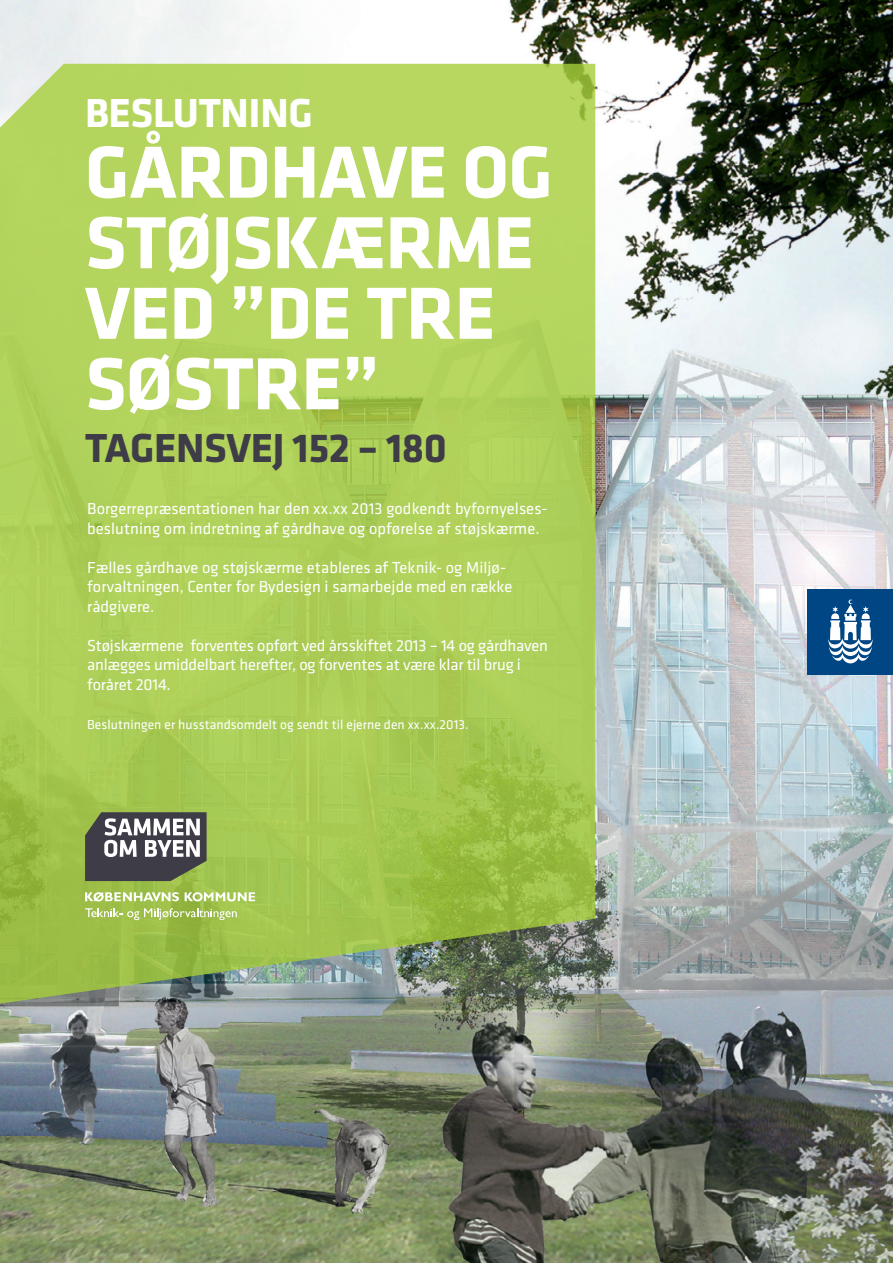
<style>
.page{position:relative;width:893px;height:1263px;background:#fff}
.page>*{position:absolute;margin:0;border:0;box-sizing:border-box;transform-origin:0 0}
.t1{font:700 76.5px/70.5px "Klavika";letter-spacing:-.01em;color:#fff}
.t2{font:700 42px "Klavika";letter-spacing:-.01em;color:#3e3c47}
.t3{font:700 42px "Klavika";letter-spacing:-.01em;color:#fff}
.t4{font:16.5px/19.5px "Klavika";letter-spacing:.005em;color:#fff}
.t5{font:13.5px "Klavika";letter-spacing:.005em;color:#fff}
</style>
<div class="page">
<img style="left:0;top:0;width:893px;height:1263px">
<div style="left:808px;top:589px;width:85px;height:85px;background:#004684"></div>
<svg style="left:828px;top:599px;width:45px;height:64px"></svg>
<svg style="left:0;top:64px;width:595px;height:939px;fill:#b0d15b"></svg>
<svg style="left:185px;top:892px;width:70px;height:9px"></svg>
<svg style="left:85px;top:892px;width:94px;height:9px"></svg>
<svg style="left:85px;top:908px;width:152px;height:12px"></svg>
<svg style="left:85px;top:812px;width:122px;height:69px"></svg>
<h2 class="t3" style="left:85px;top:90px;width:229px">BESLUTNING</h2>
<h1 class="t1" style="left:85px;top:135px;width:470px">GÅRDHAVE OG<br>STØJSKÆRME<br>VED ”DE TRE<br>SØSTRE”</h1>
<h2 class="t2" style="left:85px;top:425px;width:364px">TAGENSVEJ 152 – 180</h2>
<p class="t4" style="left:87px;top:500px;width:462px">Borgerrepræsentationen har den xx.xx 2013 godkendt byfornyelses&shy;beslutning om indretning af gårdhave og opførelse af støjskærme.</p>
<p class="t4" style="left:87px;top:559px;width:427px">Fælles gårdhave og støjskærme etableres af Teknik- og Miljø&shy;forvaltningen, Center for Bydesign i samarbejde med en række rådgivere.</p>
<p class="t4" style="left:87px;top:637px;width:462px">Støjskærmene forventes opført ved årsskiftet 2013 – 14 og gårdhaven anlægges umiddelbart herefter, og forventes at være klar til brug i foråret 2014.</p>
<p class="t5" style="left:87px;top:719px;width:383px">Beslutningen er husstandsomdelt og sendt til ejerne den xx.xx.2013.</p>
</div>
